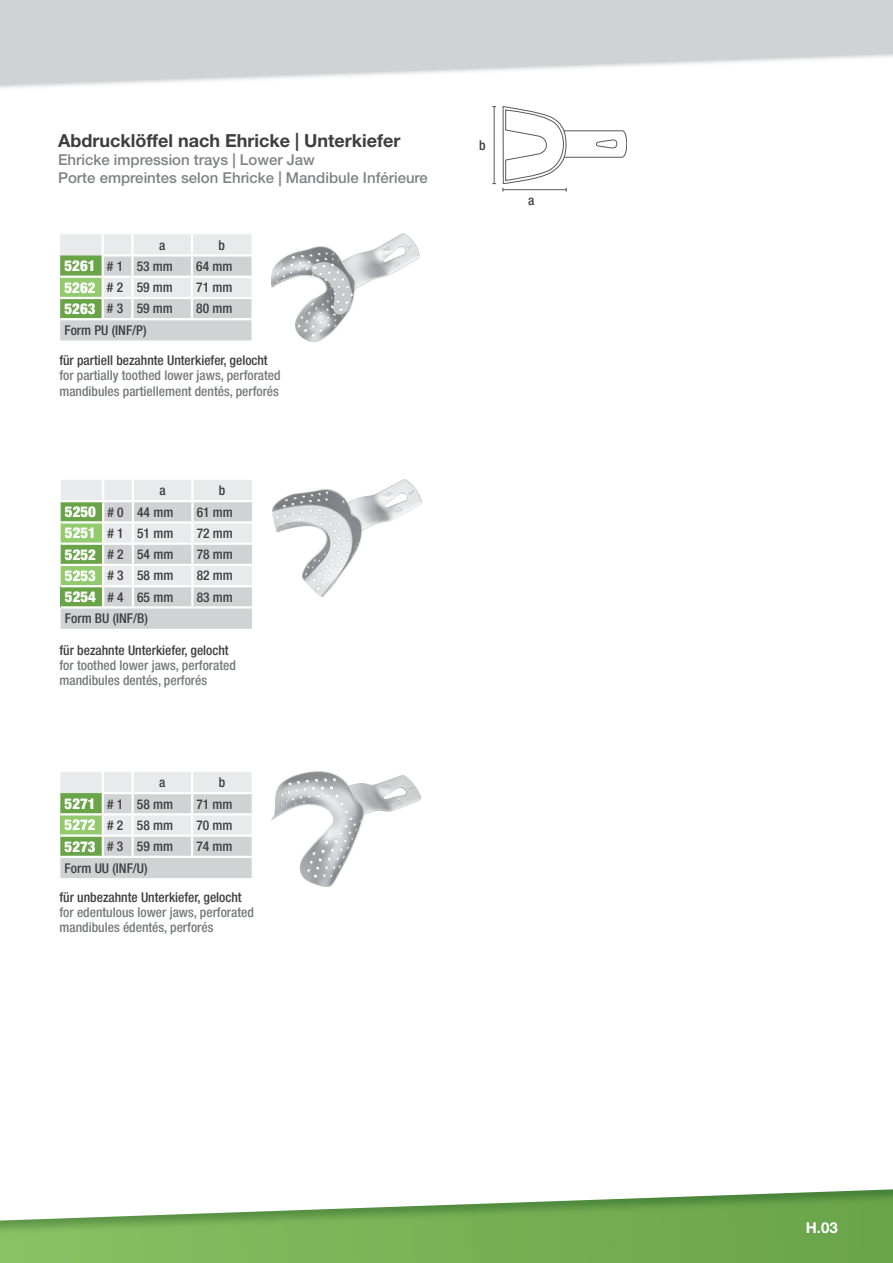
<style>
.page{position:relative;width:893px;height:1263px;background:#fff}
.page>*{position:absolute;margin:0;border:0;box-sizing:border-box;transform-origin:0 0}
.t1{font:700 18px "Helvetica Neue LT Std";color:#3e3e3f}
.t2{font:500 15px/18px "Helvetica Neue LT Std";color:#808285}
.t3{font:700 15px "Helvetica Neue LT Std";color:#fff}
.t4{font:500 condensed 13.5px "Helvetica Neue LT Std";color:#3e3e3f}
.t5{font:500 condensed 13.5px/15.3px "Helvetica Neue LT Std";color:#76787b}
.s1{font-weight:900;font-size:15px;color:#fff}
</style>
<div class="page">
<img style="left:0;top:1189px;width:893px;height:74px">
<svg style="left:0;top:0;width:893px;height:85px;fill:#d1d2d4"></svg>
<img style="left:271px;top:772px;width:149px;height:114px">
<svg style="left:60px;top:772px;width:192px;height:106px;background:#d1d9cf"></svg>
<hr style="left:133px;top:792px;width:59px;height:2px;background:#fff">
<hr style="left:192px;top:792px;width:60px;height:2px;background:#fff">
<hr style="left:102px;top:792px;width:31px;height:2px;background:#fff">
<hr style="left:103px;top:834px;width:30px;height:3px;background:#fff">
<img style="left:271px;top:233px;width:149px;height:109px">
<svg style="left:60px;top:234px;width:192px;height:106px;background:#d2d9cf"></svg>
<hr style="left:132px;top:254px;width:60px;height:3px;background:#fff">
<hr style="left:192px;top:254px;width:60px;height:3px;background:#fff">
<hr style="left:102px;top:254px;width:30px;height:3px;background:#fff">
<hr style="left:103px;top:297px;width:29px;height:2px;background:#fff">
<img style="left:272px;top:480px;width:149px;height:117px">
<svg style="left:61px;top:480px;width:191px;height:149px;background:#d2dacf"></svg>
<hr style="left:494px;top:107px;width:1px;height:77px;background:#57585a">
<svg style="left:503px;top:106px;width:124px;height:85px"></svg>
<h1 class="t1" style="left:58px;top:129px;width:344px">Abdrucklöffel nach Ehricke | Unterkiefer</h1>
<p class="t2" style="left:58px;top:150px;width:371px">Ehricke impression trays | Lower Jaw<br>Porte empreintes selon Ehricke | Mandibule Inférieure</p>
<p class="t4" style="left:159px;top:237px;width:8px">a</p>
<p class="t4" style="left:218px;top:237px;width:8px">b</p>
<p class="t4" style="left:64px;top:258px;width:110px"><span class="s1">5261</span> # 1 53 mm</p>
<p class="t4" style="left:196px;top:258px;width:38px">64 mm</p>
<p class="t4" style="left:64px;top:279px;width:110px"><span class="s1">5262</span> # 2 59 mm</p>
<p class="t4" style="left:196px;top:279px;width:38px">71 mm</p>
<p class="t4" style="left:64px;top:301px;width:110px"><span class="s1">5263</span> # 3 59 mm</p>
<p class="t4" style="left:196px;top:301px;width:38px">80 mm</p>
<p class="t4" style="left:64px;top:322px;width:84px">Form PU (INF/P)</p>
<p class="t4" style="left:59px;top:352px;width:210px">für partiell bezahnte Unterkiefer, gelocht</p>
<p class="t5" style="left:59px;top:368px;width:223px">for partially toothed lower jaws, perforated mandibules partiellement dentés, perforés</p>
<p class="t4" style="left:160px;top:482px;width:8px">a</p>
<p class="t4" style="left:219px;top:482px;width:8px">b</p>
<p class="t4" style="left:65px;top:504px;width:110px"><span class="s1">5250</span> # 0 44 mm</p>
<p class="t4" style="left:197px;top:504px;width:38px">61 mm</p>
<p class="t4" style="left:65px;top:525px;width:110px"><span class="s1">5251</span> # 1 51 mm</p>
<p class="t4" style="left:197px;top:525px;width:38px">72 mm</p>
<p class="t4" style="left:65px;top:546px;width:110px"><span class="s1">5252</span> # 2 54 mm</p>
<p class="t4" style="left:197px;top:546px;width:38px">78 mm</p>
<p class="t4" style="left:65px;top:567px;width:110px"><span class="s1">5253</span> # 3 58 mm</p>
<p class="t4" style="left:197px;top:567px;width:38px">82 mm</p>
<p class="t4" style="left:65px;top:589px;width:110px"><span class="s1">5254</span> # 4 65 mm</p>
<p class="t4" style="left:197px;top:589px;width:38px">83 mm</p>
<p class="t4" style="left:65px;top:611px;width:85px">Form BU (INF/B)</p>
<p class="t4" style="left:60px;top:642px;width:171px">für bezahnte Unterkiefer, gelocht</p>
<p class="t5" style="left:60px;top:657px;width:178px">for toothed lower jaws, perforated mandibules dentés, perforés</p>
<p class="t4" style="left:159px;top:774px;width:8px">a</p>
<p class="t4" style="left:219px;top:774px;width:8px">b</p>
<p class="t4" style="left:65px;top:796px;width:110px"><span class="s1">5271</span> # 1 58 mm</p>
<p class="t4" style="left:196px;top:796px;width:38px">71 mm</p>
<p class="t4" style="left:65px;top:817px;width:110px"><span class="s1">5272</span> # 2 58 mm</p>
<p class="t4" style="left:196px;top:817px;width:38px">70 mm</p>
<p class="t4" style="left:65px;top:838px;width:110px"><span class="s1">5273</span> # 3 59 mm</p>
<p class="t4" style="left:196px;top:838px;width:38px">74 mm</p>
<p class="t4" style="left:65px;top:860px;width:85px">Form UU (INF/U)</p>
<p class="t4" style="left:60px;top:889px;width:184px">für unbezahnte Unterkiefer, gelocht</p>
<p class="t5" style="left:60px;top:904px;width:196px">for edentulous lower jaws, perforated mandibules édentés, perforés</p>
<p class="t4" style="left:479px;top:137px;width:8px">b</p>
<p class="t4" style="left:528px;top:192px;width:8px">a</p>
<p class="t3" style="left:806px;top:1219px;width:33px">H.03</p>
</div>
